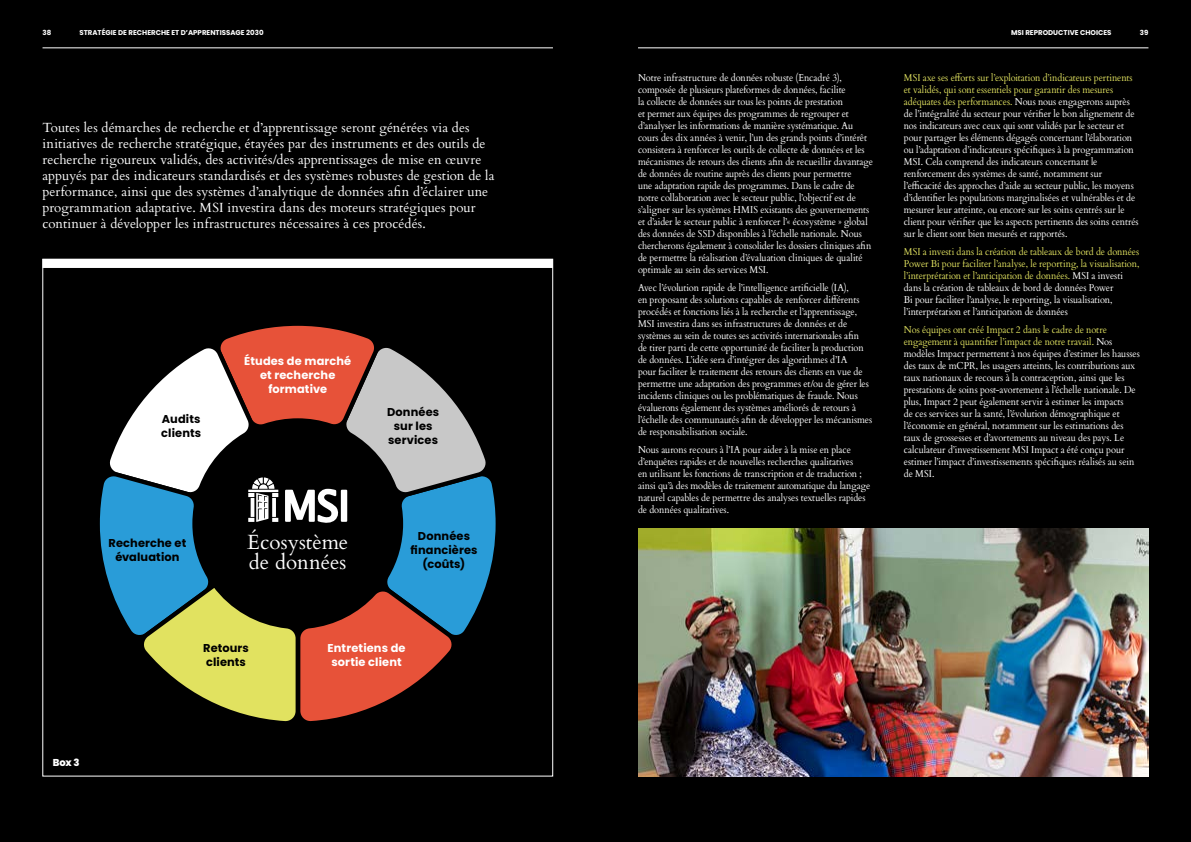
<style>
.page{position:relative;width:1191px;height:842px;background:#000}
.page>*{position:absolute;margin:0;border:0;box-sizing:border-box;transform-origin:0 0}
.t1{font:20.6px/20.6px "Cardo";color:#fff}
.t2{font:13.2px/15.9px "Cardo";letter-spacing:.005em;color:#fff}
.t3{font:700 11.4px/13.9px "Poppins";letter-spacing:.01em;color:#000;text-align:center}
.t4{font:700 11.4px/13.9px "Poppins";letter-spacing:.01em;color:#fff;text-align:center}
.t5{font:10px/12px "Cardo";letter-spacing:-.005em;color:#fff;scale:.93 1}
.t6{font:10px/12px "Cardo";letter-spacing:-.005em;color:#e1e260;scale:.93 1}
.t7{font:800 10px "Poppins";color:#fff}
.t8{font:700 7px "Poppins";color:#fff}
.s1{color:#e1e260}
.s2{color:#fff}
</style>
<div class="page">
<div style="left:43px;top:259px;width:510px;height:9px;background:#fff"></div>
<img style="left:638px;top:528px;width:510px;height:248px">
<svg style="left:99px;top:325px;width:397px;height:397px"></svg>
<hr style="left:43px;top:48px;width:510px;height:1px;background:#fff">
<hr style="left:638px;top:48px;width:510px;height:1px;background:#fff">
<p class="t8" style="left:43px;top:28px;width:10px">38</p>
<p class="t8" style="left:79px;top:28px;width:186px">STRATÉGIE DE RECHERCHE ET D’APPRENTISSAGE 2030</p>
<p class="t8" style="left:1011px;top:28px;width:102px">MSI REPRODUCTIVE CHOICES</p>
<p class="t8" style="left:1139px;top:28px;width:10px">39</p>
<p class="t2" style="left:43px;top:119px;width:453px">Toutes les démarches de recherche et d’apprentissage seront générées via des initiatives de recherche stratégique, étayées par des instruments et des outils de recherche rigoureux validés, des activités/des apprentissages de mise en œuvre appuyés par des indicateurs standardisés et des systèmes robustes de gestion de la performance, ainsi que des systèmes d’analytique de données afin d’éclairer une programmation adaptative. MSI investira dans des moteurs stratégiques pour continuer à développer les infrastructures nécessaires à ces procédés.</p>
<p class="t3" style="left:161px;top:412px;width:41px;text-align:left">Audits clients</p>
<p class="t3" style="left:109px;top:536px;width:79px">Recherche et évaluation</p>
<p class="t4" style="left:244px;top:354px;width:109px">Études de marché et recherche formative</p>
<h1 class="t1" style="left:247px;top:530px;width:103px">Écosystème de données</h1>
<p class="t3" style="left:387px;top:405px;width:54px">Données sur les services</p>
<p class="t3" style="left:410px;top:529px;width:69px">Données financières (coûts)</p>
<p class="t7" style="left:53px;top:757px;width:28px">Box 3</p>
<p class="t3" style="left:203px;top:641px;width:47px;text-align:left">Retours clients</p>
<p class="t4" style="left:328px;top:641px;width:79px">Entretiens de sortie client</p>
<p class="t5" style="left:638px;top:71px;width:254px">Notre infrastructure de données robuste (Encadré 3), composée de plusieurs plateformes de données, facilite<br>la collecte de données sur tous les points de prestation<br>et permet aux équipes des programmes de regrouper et d’analyser les informations de manière systématique. Au cours des dix années à venir, l’un des grands points d’intérêt consistera à renforcer les outils de collecte de données et les mécanismes de retours des clients afin de recueillir davantage de données de routine auprès des clients pour permettre<br>une adaptation rapide des programmes. Dans le cadre de notre collaboration avec le secteur public, l’objectif est de s’aligner sur les systèmes HMIS existants des gouvernements et d’aider le secteur public à renforcer l’« écosystème » global des données de SSD disponibles à l’échelle nationale. Nous chercherons également à consolider les dossiers cliniques afin de permettre la réalisation d’évaluation cliniques de qualité optimale au sein des services MSI.</p>
<p class="t5" style="left:638px;top:281px;width:253px">Avec l’évolution rapide de l’intelligence artificielle (IA),<br>en proposant des solutions capables de renforcer différents procédés et fonctions liés à la recherche et l’apprentissage, MSI investira dans ses infrastructures de données et de systèmes au sein de toutes ses activités internationales afin<br>de tirer parti de cette opportunité de faciliter la production de données. L’idée sera d’intégrer des algorithmes d’IA<br>pour faciliter le traitement des retours des clients en vue de permettre une adaptation des programmes et/ou de gérer les incidents cliniques ou les problématiques de fraude. Nous évaluerons également des systèmes améliorés de retours à l’échelle des communautés afin de développer les mécanismes de responsabilisation sociale.</p>
<p class="t5" style="left:638px;top:443px;width:251px">Nous aurons recours à l’IA pour aider à la mise en place d’enquêtes rapides et de nouvelles recherches qualitatives<br>en utilisant les fonctions de transcription et de traduction ; ainsi qu’à des modèles de traitement automatique du langage naturel capables de permettre des analyses textuelles rapides de données qualitatives.</p>
<p class="t5" style="left:904px;top:71px;width:254px"><span class="s1">MSI axe ses efforts sur l’exploitation d’indicateurs pertinents et validés, qui sont essentiels pour garantir des mesures adéquates des performances.</span> Nous nous engagerons auprès de l’intégralité du secteur pour vérifier le bon alignement de nos indicateurs avec ceux qui sont validés par le secteur et pour partager les éléments dégagés concernant l’élaboration ou l’adaptation d’indicateurs spécifiques à la programmation MSI. Cela comprend des indicateurs concernant le renforcement des systèmes de santé, notamment sur l’efficacité des approches d’aide au secteur public, les moyens d’identifier les populations marginalisées et vulnérables et de mesurer leur atteinte, ou encore sur les soins centrés sur le client pour vérifier que les aspects pertinents des soins centrés sur le client sont bien mesurés et rapportés.</p>
<p class="t6" style="left:904px;top:245px;width:255px">MSI a investi dans la création de tableaux de bord de données Power Bi pour faciliter l’analyse, le reporting, la visualisation, l’interprétation et l’anticipation de données. <span class="s2">MSI a investi dans la création de tableaux de bord de données Power<br>Bi pour faciliter l’analyse, le reporting, la visualisation, l’interprétation et l’anticipation de données</span></p>
<p class="t5" style="left:904px;top:323px;width:255px"><span class="s1">Nos équipes ont créé Impact 2 dans le cadre de notre engagement à quantifier l’impact de notre travail.</span> Nos modèles Impact permettent à nos équipes d’estimer les hausses des taux de mCPR, les usagers atteints, les contributions aux taux nationaux de recours à la contraception, ainsi que les prestations de soins post-avortement à l’échelle nationale. De plus, Impact 2 peut également servir à estimer les impacts<br>de ces services sur la santé, l’évolution démographique et l’économie en général, notamment sur les estimations des taux de grossesses et d’avortements au niveau des pays. Le calculateur d’investissement MSI Impact a été conçu pour estimer l’impact d’investissements spécifiques réalisés au sein de MSI.</p>
</div>
